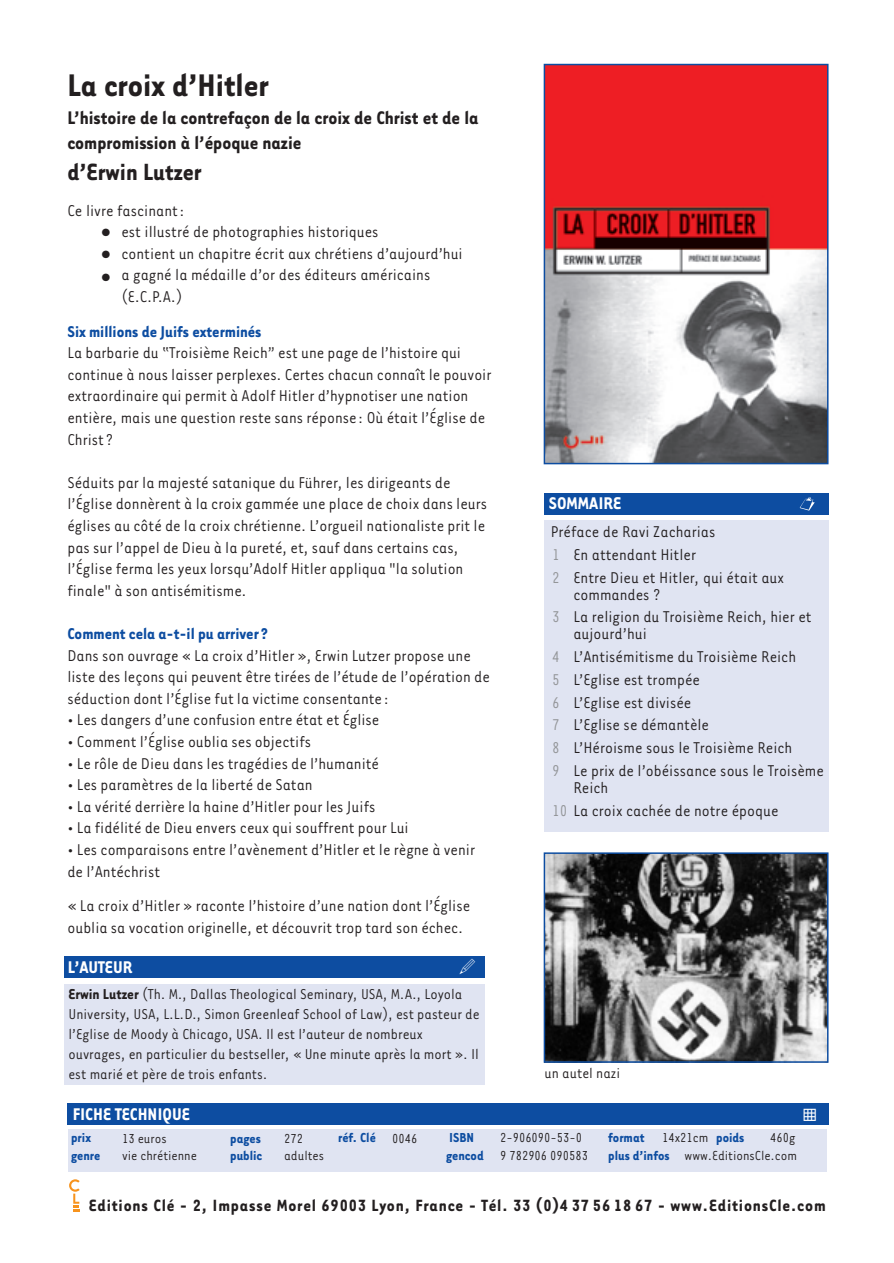
<style>
.page{position:relative;width:894px;height:1263px;background:#fff}
.page>*{position:absolute;margin:0;border:0;box-sizing:border-box;transform-origin:0 0}
.t1{font:700 36px "Tarzana Narrow";color:#231f20}
.t2{font:700 27px "Tarzana Narrow";color:#231f20}
.t3{font:700 21px/25.5px "Tarzana Narrow";color:#231f20}
.t4{font:700 19.5px "Tarzana Narrow";color:#fff}
.t5{font:700 18.75px "Tarzana Narrow";letter-spacing:.045em;color:#231f20}
.t6{font:18px/21.6px "Tarzana Narrow";color:#231f20}
.t7{font:700 18px "Tarzana Narrow";color:#0d4da1}
.t8{font:18px "FF Dingbests";color:#fff}
.t9{font:16.5px/19.8px "Tarzana Narrow";color:#231f20}
.t10{font:15px "Tarzana Narrow";color:#231f20}
.t11{font:700 15px "Tarzana Narrow";color:#0d4da1}
.t12{font:10.5px/22.5px "Zapf Dingbats";color:#231f20;text-align:justify}
.s1{font-weight:700}
.s2{color:#939598}
.s3{font-weight:400;color:#231f20}
.s4{font-weight:700;color:#0d4da1}
</style>
<div class="page">
<div style="left:68px;top:1129px;width:759px;height:42px;background:#e0e4f2"></div>
<img style="left:547px;top:67px;width:279px;height:394px">
<div style="left:544px;top:64px;width:285px;height:400px;border:2px solid #0d4da1"></div>
<div style="left:544px;top:521px;width:285px;height:311px;background:#e0e4f2"></div>
<div style="left:544px;top:493px;width:285px;height:22px;background:#0d4da1"></div>
<div style="left:67px;top:1104px;width:762px;height:21px;background:#0d4da1"></div>
<div style="left:64px;top:956px;width:421px;height:21px;background:#0d4da1"></div>
<svg style="left:69px;top:1179px;width:11px;height:33px"></svg>
<div style="left:64px;top:984px;width:421px;height:100px;background:#e0e4f2"></div>
<img style="left:547px;top:855px;width:279px;height:205px">
<div style="left:544px;top:852px;width:285px;height:211px;border:2px solid #0d4da1"></div>
<h1 class="t1" style="left:67px;top:73px;width:203px">La croix d’Hitler</h1>
<p class="t3" style="left:67px;top:106px;width:413px">L’histoire de la contrefaçon de la croix de Christ et de la compromission à l’époque nazie</p>
<h2 class="t2" style="left:67px;top:163px;width:136px">d’Erwin Lutzer</h2>
<p class="t6" style="left:121px;top:201px;width:343px;text-indent:-54px">Ce livre fascinant:<br>est illustré de photographies historiques<br>contient un chapitre écrit aux chrétiens d’aujourd’hui a gagné la médaille d’or des éditeurs américains (E.C.P.A.)</p>
<p class="t12" style="left:102px;top:221px;width:10px">● ● ●</p>
<p class="t7" style="left:67px;top:325px;width:196px">Six millions de Juifs exterminés</p>
<p class="t6" style="left:67px;top:344px;width:426px">La barbarie du “Troisième Reich” est une page de l’histoire qui continue à nous laisser perplexes. Certes chacun connaît le pouvoir extraordinaire qui permit à Adolf Hitler d’hypnotiser une nation entière, mais une question reste sans réponse: Où était l’Église de Christ?</p>
<p class="t6" style="left:67px;top:473px;width:421px">Séduits par la majesté satanique du Führer, les dirigeants de l’Église donnèrent à la croix gammée une place de choix dans leurs églises au côté de la croix chrétienne. L’orgueil nationaliste prit le pas sur l’appel de Dieu à la pureté, et, sauf dans certains cas, l’Église ferma les yeux lorsqu’Adolf Hitler appliqua "la solution finale" à son antisémitisme.</p>
<p class="t7" style="left:67px;top:628px;width:202px">Comment cela a-t-il pu arriver ?</p>
<p class="t6" style="left:67px;top:646px;width:424px">Dans son ouvrage « La croix d’Hitler », Erwin Lutzer propose une liste des leçons qui peuvent être tirées de l’étude de l’opération de séduction dont l’Église fut la victime consentante:</p>
<p class="t6" style="left:67px;top:711px;width:313px">• Les dangers d’une confusion entre état et Église</p>
<p class="t6" style="left:67px;top:732px;width:245px">• Comment l’Église oublia ses objectifs</p>
<p class="t6" style="left:67px;top:754px;width:313px">• Le rôle de Dieu dans les tragédies de l’humanité</p>
<p class="t6" style="left:67px;top:776px;width:247px">• Les paramètres de la liberté de Satan</p>
<p class="t6" style="left:67px;top:797px;width:310px">• La vérité derrière la haine d’Hitler pour les Juifs</p>
<p class="t6" style="left:67px;top:819px;width:343px">• La fidélité de Dieu envers ceux qui souffrent pour Lui</p>
<p class="t6" style="left:67px;top:840px;width:409px">• Les comparaisons entre l’avènement d’Hitler et le règne à venir de l’Antéchrist</p>
<p class="t6" style="left:67px;top:897px;width:404px">« La croix d’Hitler » raconte l’histoire d’une nation dont l’Église oublia sa vocation originelle, et découvrit trop tard son échec.</p>
<p class="t4" style="left:68px;top:961px;width:66px">L’AUTEUR</p>
<p class="t8" style="left:459px;top:957px;width:19px">!</p>
<p class="t9" style="left:68px;top:986px;width:413px"><span class="s1">Erwin Lutzer</span> (Th. M., Dallas Theological Seminary, USA, M.A., Loyola University, USA, L.L.D., Simon Greenleaf School of Law), est pasteur de l’Eglise de Moody à Chicago, USA. Il est l’auteur de nombreux ouvrages, en particulier du bestseller, « Une minute après la mort ». Il est marié et père de trois enfants.</p>
<p class="t4" style="left:73px;top:1107px;width:119px">FICHE TECHNIQUE</p>
<p class="t4" style="left:549px;top:497px;width:74px">SOMMAIRE</p>
<p class="t6" style="left:551px;top:522px;width:235px;line-height:23px">Préface de Ravi Zacharias<br><span class="s2">1</span> En attendant Hitler<br><span class="s2">2</span> Entre Dieu et Hitler, qui était aux</p>
<p class="t6" style="left:552px;top:584px;width:261px;line-height:23px;text-indent:21px">commandes ?<br><span class="s2">3</span> La religion du Troisième Reich, hier et</p>
<p class="t6" style="left:552px;top:624px;width:273px;line-height:23px;text-indent:21px">aujourd’hui<br><span class="s2">4</span> L’Antisémitisme du Troisième Reich<br><span class="s2">5</span> L’Eglise est trompée<br><span class="s2">6</span> L’Eglise est divisée<br><span class="s2">7</span> L’Eglise se démantèle<br><span class="s2">8</span> L’Héroisme sous le Troisième Reich<br><span class="s2">9</span> Le prix de l’obéissance sous le Troisème</p>
<p class="t6" style="left:552px;top:777px;width:228px;line-height:23px;text-indent:21px">Reich<br><span class="s2">10</span> La croix cachée de notre époque</p>
<p class="t9" style="left:545px;top:1065px;width:77px">un autel nazi</p>
<p class="t8" style="left:802px;top:1104px;width:17px">#</p>
<p class="t11" style="left:71px;top:1133px;width:21px">prix</p>
<p class="t10" style="left:122px;top:1133px;width:46px">13 euros</p>
<p class="t11" style="left:230px;top:1133px;width:32px">pages</p>
<p class="t10" style="left:284px;top:1133px;width:20px">272</p>
<p class="t11" style="left:338px;top:1133px;width:81px">réf. Clé <span class="s3">0046</span></p>
<p class="t11" style="left:449px;top:1133px;width:26px">ISBN</p>
<p class="t10" style="left:500px;top:1133px;width:83px">2-906090-53-0</p>
<p class="t11" style="left:608px;top:1133px;width:138px">format <span class="s3">14x21cm</span> poids</p>
<p class="t10" style="left:770px;top:1133px;width:27px">460g</p>
<p class="t11" style="left:71px;top:1151px;width:31px">genre</p>
<p class="t10" style="left:122px;top:1151px;width:76px">vie chrétienne</p>
<p class="t11" style="left:230px;top:1151px;width:34px">public</p>
<p class="t10" style="left:284px;top:1151px;width:42px">adultes</p>
<p class="t10" style="left:446px;top:1151px;width:143px"><span class="s4">gencod</span> 9 782906 090583</p>
<p class="t10" style="left:608px;top:1151px;width:190px"><span class="s4">plus d’infos</span> www.EditionsCle.com</p>
<p class="t5" style="left:89px;top:1199px;width:738px">Editions Clé - 2, Impasse Morel 69003 Lyon, France - Tél. 33 (0)4 37 56 18 67 - www.EditionsCle.com</p>
</div>
